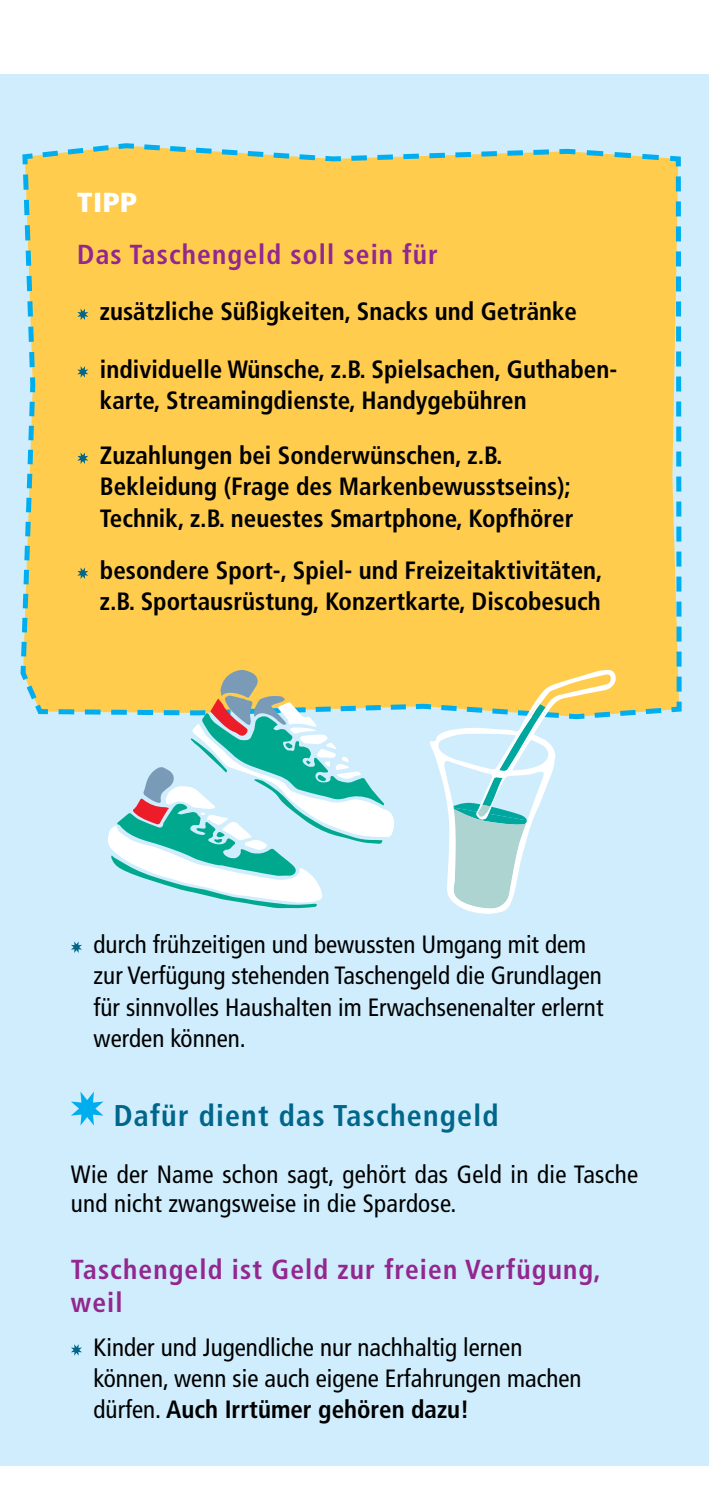
<style>
.page{position:relative;width:709px;height:1489px;background:#fff}
.page>*{position:absolute;margin:0;border:0;box-sizing:border-box;transform-origin:0 0}
.t1{font:700 condensed 30px "Frutiger LT Com";letter-spacing:.04em;color:#00668a}
.t2{font:700 condensed 27.5px/33px "Frutiger LT Com";letter-spacing:.04em;color:#92278f}
.t3{font:900 27.5px "Frutiger LT Com";color:#fff}
.t4{font:condensed 25px/31.2px "Frutiger LT Com";color:#000}
.t5{font:700 condensed 25px/31.2px "Frutiger LT Com";color:#000}
.s1{font-weight:700}
</style>
<div class="page">
<div style="left:0;top:74px;width:709px;height:1392px;background:#cfedfc"></div>
<div style="left:20px;top:143px;width:662px;height:572px;background:#ffcc4e"></div>
<svg style="left:20px;top:143px;width:99px;height:235px;background:#eecd66"></svg>
<svg style="left:77px;top:452px;width:11px;height:12px"></svg>
<svg style="left:77px;top:567px;width:11px;height:12px"></svg>
<svg style="left:71px;top:941px;width:11px;height:12px"></svg>
<svg style="left:71px;top:1091px;width:32px;height:34px"></svg>
<svg style="left:71px;top:1344px;width:11px;height:11px"></svg>
<svg style="left:429px;top:670px;width:237px;height:244px"></svg>
<svg style="left:48px;top:669px;width:363px;height:239px"></svg>
<p class="t3" style="left:77px;top:186px;width:61px">TIPP</p>
<p class="t2" style="left:77px;top:238px;width:362px">Das Taschengeld soll sein für</p>
<p class="t5" style="left:100px;top:296px;width:478px">zusätzliche Süßigkeiten, Snacks und Getränke</p>
<p class="t5" style="left:100px;top:353px;width:519px">individuelle Wünsche, z.B. Spielsachen, Guthaben&shy;karte, Streamingdienste, Handygebühren</p>
<p class="t5" style="left:100px;top:440px;width:475px">Zuzahlungen bei Sonderwünschen, z.B.<br>Bekleidung (Frage des Markenbewusstseins);<br>Technik, z.B. neuestes Smartphone, Kopfhörer</p>
<p class="t5" style="left:100px;top:555px;width:504px">besondere Sport-, Spiel- und Freizeitaktivitäten, z.B. Sportausrüstung, Konzertkarte, Discobesuch</p>
<p class="t4" style="left:94px;top:928px;width:511px">durch frühzeitigen und bewussten Umgang mit dem zur Verfügung stehenden Taschengeld die Grundlagen für sinnvolles Haushalten im Erwachsenenalter erlernt werden können.</p>
<p class="t1" style="left:114px;top:1097px;width:386px">Dafür dient das Taschengeld</p>
<p class="t4" style="left:71px;top:1160px;width:568px;line-height:28.8px">Wie der Name schon sagt, gehört das Geld in die Tasche und nicht zwangsweise in die Spardose.</p>
<p class="t2" style="left:71px;top:1252px;width:531px">Taschengeld ist Geld zur freien Verfügung, weil</p>
<p class="t4" style="left:94px;top:1331px;width:489px">Kinder und Jugendliche nur nachhaltig lernen können, wenn sie auch eigene Erfahrungen machen dürfen. <span class="s1">Auch Irrtümer gehören dazu!</span></p>
</div>
